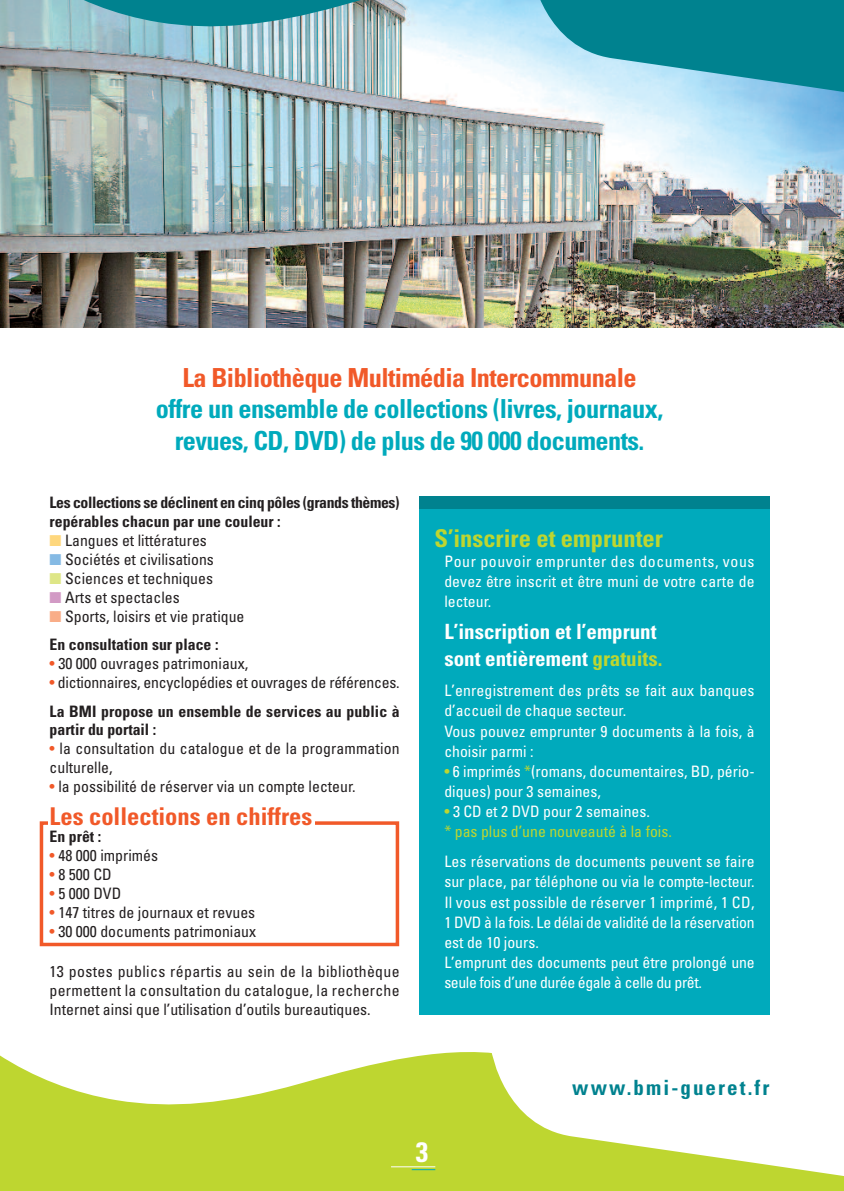
<style>
.page{position:relative;width:844px;height:1191px;background:#fff}
.page>*{position:absolute;margin:0;border:0;box-sizing:border-box;transform-origin:0 0}
.t1{font:700 condensed 28px "Univers";color:#fff}
.t2{font:700 condensed 26.25px/31.5px "Univers";letter-spacing:-.02em;color:#00aabc;text-align:center}
.t3{font:700 condensed 26.25px "Univers";letter-spacing:-.02em;color:#f15929}
.t4{font:700 condensed 24.5px "Univers";color:#f15929}
.t5{font:700 condensed 24.5px "Univers";color:#bed630}
.t6{font:700 condensed 21px/27.1px "Univers";color:#fff}
.t7{font:700 condensed 21px "Univers";letter-spacing:.1em;color:#00828f}
.t8{font:condensed 15.75px/18.9px "Univers";color:#231f20}
.t9{font:condensed 15.75px/20.1px "Univers";color:#fff}
.t10{font:700 condensed 15.75px/18.9px "Univers";letter-spacing:-.025em;color:#231f20}
.t11{font:condensed 15.75px/20.1px "Univers";color:#bed630}
.t12{font:700 condensed 15.75px "Univers";color:#231f20}
.s1{color:#fed77d}
.s2{color:#85bae4}
.s3{color:#dee687}
.s4{color:#d29ac5}
.s5{color:#f9ad88}
.s6{font-weight:700}
.s7{color:#f15929}
.s8{color:#bed630}
.s9{color:#fff}
</style>
<div class="page">
<div style="left:487px;top:1020px;width:356px;height:171px;background:#bed630"></div>
<div style="left:310px;top:1020px;width:196px;height:171px;background:#bed630"></div>
<div style="left:0;top:1020px;width:319px;height:171px;background:#bed630"></div>
<svg style="left:0;top:889px;width:843px;height:287px;fill:#fff"></svg>
<img style="left:0;top:0;width:843px;height:327px">
<img style="left:40px;top:0;width:803px;height:101px">
<hr style="left:0;top:0;width:1px;height:114px;background:#00aabc">
<div style="left:419px;top:496px;width:350px;height:518px;background:#00aabc"></div>
<div style="left:419px;top:496px;width:350px;height:12px;background:#00828f"></div>
<div style="left:40px;top:821px;width:359px;height:125px;border:4px solid #f15929"></div>
<div style="left:48px;top:819px;width:266px;height:15px;background:#fff"></div>
<hr style="left:391px;top:1166px;width:44px;height:1px;background:#fff">
<svg style="left:411px;top:1169px;width:24px;height:1px"></svg>
<h2 class="t3" style="left:182px;top:368px;width:456px">La Bibliothèque Multimédia Intercommunale</h2>
<h2 class="t2" style="left:156px;top:395px;width:509px">offre un ensemble de collections (livres, journaux, revues, CD, DVD) de plus de 90 000 documents.</h2>
<p class="t10" style="left:50px;top:494px;width:351px">Les collections se déclinent en cinq pôles (grands thèmes) repérables chacun par une couleur :</p>
<p class="t8" style="left:50px;top:532px;width:159px"><span class="s1">■</span> Langues et littératures</p>
<p class="t8" style="left:50px;top:551px;width:166px"><span class="s2">■</span> Sociétés et civilisations</p>
<p class="t8" style="left:50px;top:570px;width:165px"><span class="s3">■</span> Sciences et techniques</p>
<p class="t8" style="left:50px;top:589px;width:132px"><span class="s4">■</span> Arts et spectacles</p>
<p class="t8" style="left:50px;top:603px;width:196px;line-height:28.2px"><span class="s5">■</span> Sports, loisirs et vie pratique<br><span class="s6">En consultation sur place :</span></p>
<p class="t8" style="left:50px;top:655px;width:200px"><span class="s7">•</span> 30 000 ouvrages patrimoniaux,</p>
<p class="t8" style="left:50px;top:669px;width:351px;line-height:28.9px"><span class="s7">•</span> dictionnaires, encyclopédies et ouvrages de références.<br><span class="s6">La BMI propose un ensemble de services au public à</span></p>
<p class="t12" style="left:50px;top:724px;width:108px">partir du portail :</p>
<p class="t8" style="left:50px;top:740px;width:351px"><span class="s7">•</span> la consultation du catalogue et de la programmation culturelle,</p>
<p class="t8" style="left:50px;top:778px;width:307px"><span class="s7">•</span> la possibilité de réserver via un compte lecteur.</p>
<h3 class="t4" style="left:50px;top:807px;width:264px">Les collections en chiffres</h3>
<p class="t12" style="left:50px;top:831px;width:53px">En prêt :</p>
<p class="t8" style="left:50px;top:847px;width:110px"><span class="s7">•</span> 48 000 imprimés</p>
<p class="t8" style="left:50px;top:866px;width:64px"><span class="s7">•</span> 8 500 CD</p>
<p class="t8" style="left:50px;top:885px;width:73px"><span class="s7">•</span> 5 000 DVD</p>
<p class="t8" style="left:50px;top:904px;width:207px"><span class="s7">•</span> 147 titres de journaux et revues</p>
<p class="t8" style="left:50px;top:923px;width:208px"><span class="s7">•</span> 30 000 documents patrimoniaux</p>
<p class="t8" style="left:50px;top:963px;width:351px;text-align:justify">13 postes publics répartis au sein de la bibliothèque permettent la consultation du catalogue, la recherche Internet ainsi que l’utilisation d’outils bureautiques.</p>
<h3 class="t5" style="left:434px;top:529px;width:230px">S’inscrire et emprunter</h3>
<p class="t9" style="left:444px;top:552px;width:312px;text-align:justify">Pour pouvoir emprunter des documents, vous devez être inscrit et être muni de votre carte de lecteur.</p>
<h3 class="t6" style="left:444px;top:620px;width:219px">L’inscription et l’emprunt sont entièrement <span class="s8">gratuits.</span></h3>
<p class="t9" style="left:444px;top:682px;width:312px">L’enregistrement des prêts se fait aux banques d’accueil de chaque secteur.<br>Vous pouvez emprunter 9 documents à la fois, à choisir parmi :</p>
<p class="t9" style="left:444px;top:762px;width:312px"><span class="s8">•</span> 6 imprimés <span class="s8">*</span>(romans, documentaires, BD, pério&shy;diques) pour 3 semaines,</p>
<p class="t11" style="left:444px;top:802px;width:229px">• <span class="s9">3 CD et 2 DVD pour 2 semaines.<br></span>* pas plus d’une nouveauté à la fois.</p>
<p class="t9" style="left:444px;top:853px;width:312px">Les réservations de documents peuvent se faire sur place, par téléphone ou via le compte-lecteur.<br>Il vous est possible de réserver 1 imprimé, 1 CD, 1 DVD à la fois. Le délai de validité de la réservation est de 10 jours.<br>L’emprunt des documents peut être prolongé une seule fois d’une durée égale à celle du prêt.</p>
<h1 class="t1" style="left:415px;top:1141px;width:14px">3</h1>
<h3 class="t7" style="left:572px;top:1079px;width:199px">www.bmi-gueret.fr</h3>
</div>
